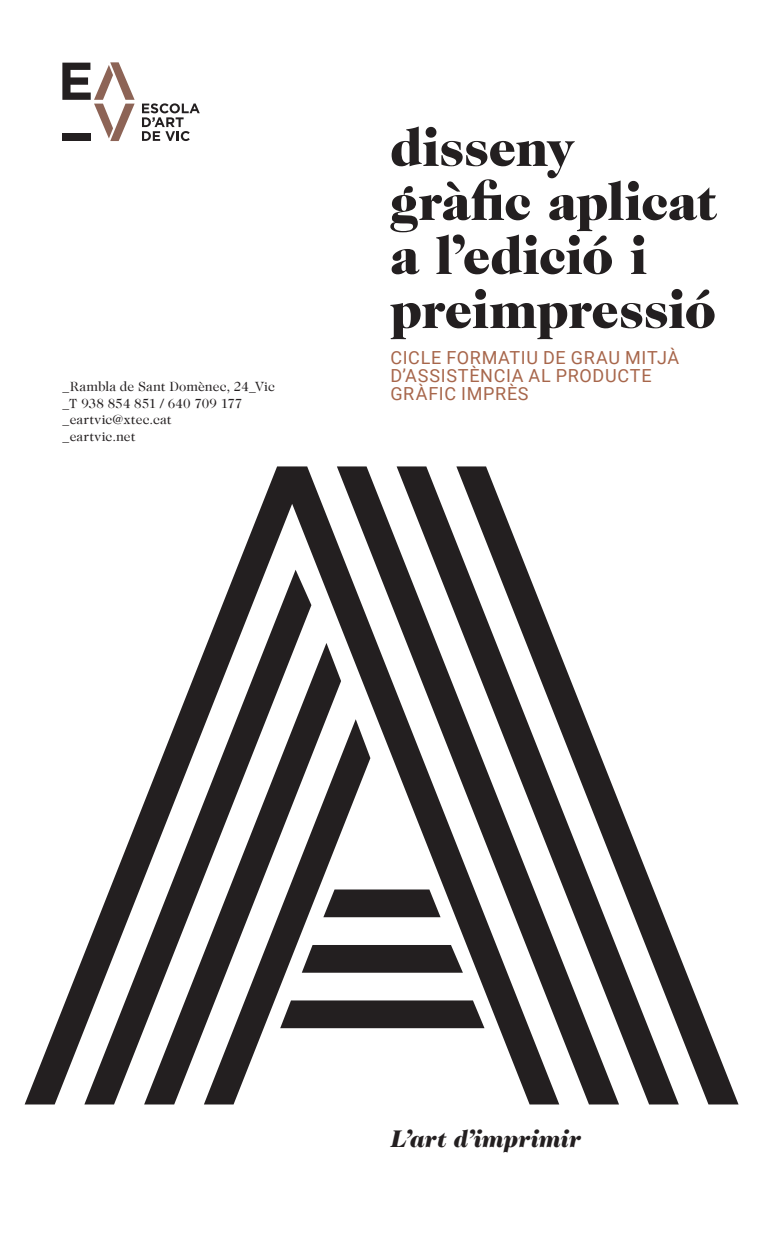
<style>
.page{position:relative;width:763px;height:1254px;background:#fff}
.page>*{position:absolute;margin:0;border:0;box-sizing:border-box;transform-origin:0 0}
.t1{font:900 54px/54px "Caslon Two Twenty Four LT";letter-spacing:-.015em;color:#231f20}
.t2{font:italic 900 24px "Caslon Two Twenty Four LT";letter-spacing:.005em;color:#231f20}
.t3{font:18px/18px "Roboto";letter-spacing:.035em;color:#a7664b}
.t4{font:13.5px/16.5px "Caslon Two Twenty Four LT";letter-spacing:.01em;color:#231f20}
</style>
<div class="page">
<svg style="left:25px;top:466px;width:713px;height:638px"></svg>
<svg style="left:62px;top:62px;width:73px;height:79px"></svg>
<div style="left:62px;top:134px;width:29px;height:7px;background:#231f20"></div>
<svg style="left:142px;top:103px;width:58px;height:38px"></svg>
<p class="t4" style="left:63px;top:378px;width:214px">_Rambla de Sant Domènec, 24_Vic _T 938 854 851 / 640 709 177 _eartvic@xtec.cat<br>_eartvic.net</p>
<h1 class="t1" style="left:390px;top:120px;width:328px">disseny gràfic aplicat a l’edició i preimpressió</h1>
<h3 class="t3" style="left:390px;top:348px;width:290px">CICLE FORMATIU DE GRAU MITJÀ<br>D’ASSISTÈNCIA AL PRODUCTE<br>GRÀFIC IMPRÈS</h3>
<h2 class="t2" style="left:390px;top:1124px;width:191px">L’art d’imprimir</h2>
</div>
